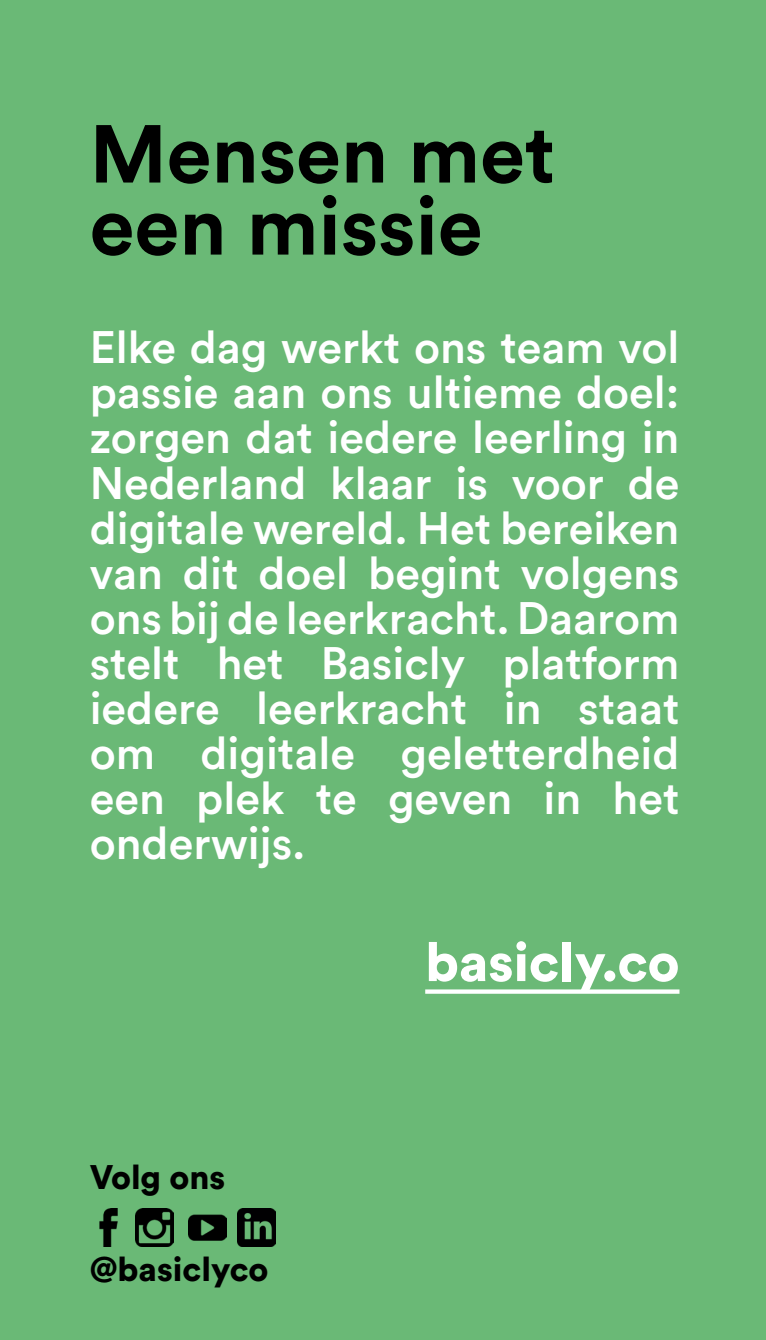
<style>
.page{position:relative;width:766px;height:1340px;background:#fff}
.page>*{position:absolute;margin:0;border:0;box-sizing:border-box;transform-origin:0 0}
.t1{font:700 81px/72px "Circular Std";color:#000}
.t2{font:900 54px "Circular Std";color:#fff}
.t3{font:500 45px/45px "Circular Std";color:#fff;text-align:justify}
.t4{font:900 33.75px "Circular Std";color:#000}
</style>
<div class="page">
<div style="left:0;top:0;width:765px;height:1339px;background:#6ab976"></div>
<svg style="left:425px;top:989px;width:254px;height:4px"></svg>
<img style="left:99px;top:1208px;width:19px;height:38px">
<img style="left:136px;top:1208px;width:38px;height:38px">
<img style="left:188px;top:1214px;width:38px;height:27px">
<img style="left:238px;top:1208px;width:37px;height:38px">
<h1 class="t1" style="left:90px;top:116px;width:467px">Mensen met een missie</h1>
<p class="t3" style="left:90px;top:324px;width:591px">Elke dag werkt ons team vol passie aan ons ultieme doel: zorgen dat iedere leerling in Nederland klaar is voor de digitale wereld. Het bereiken van dit doel begint volgens ons bij de leerkracht. Daarom stelt het Basicly platform iedere leerkracht in staat om digitale geletterdheid een plek te geven in het onderwijs.</p>
<p class="t4" style="left:90px;top:1154px;width:137px">Volg ons</p>
<p class="t4" style="left:90px;top:1247px;width:180px">@basiclyco</p>
<p class="t2" style="left:425px;top:926px;width:256px">basicly.co</p>
</div>
